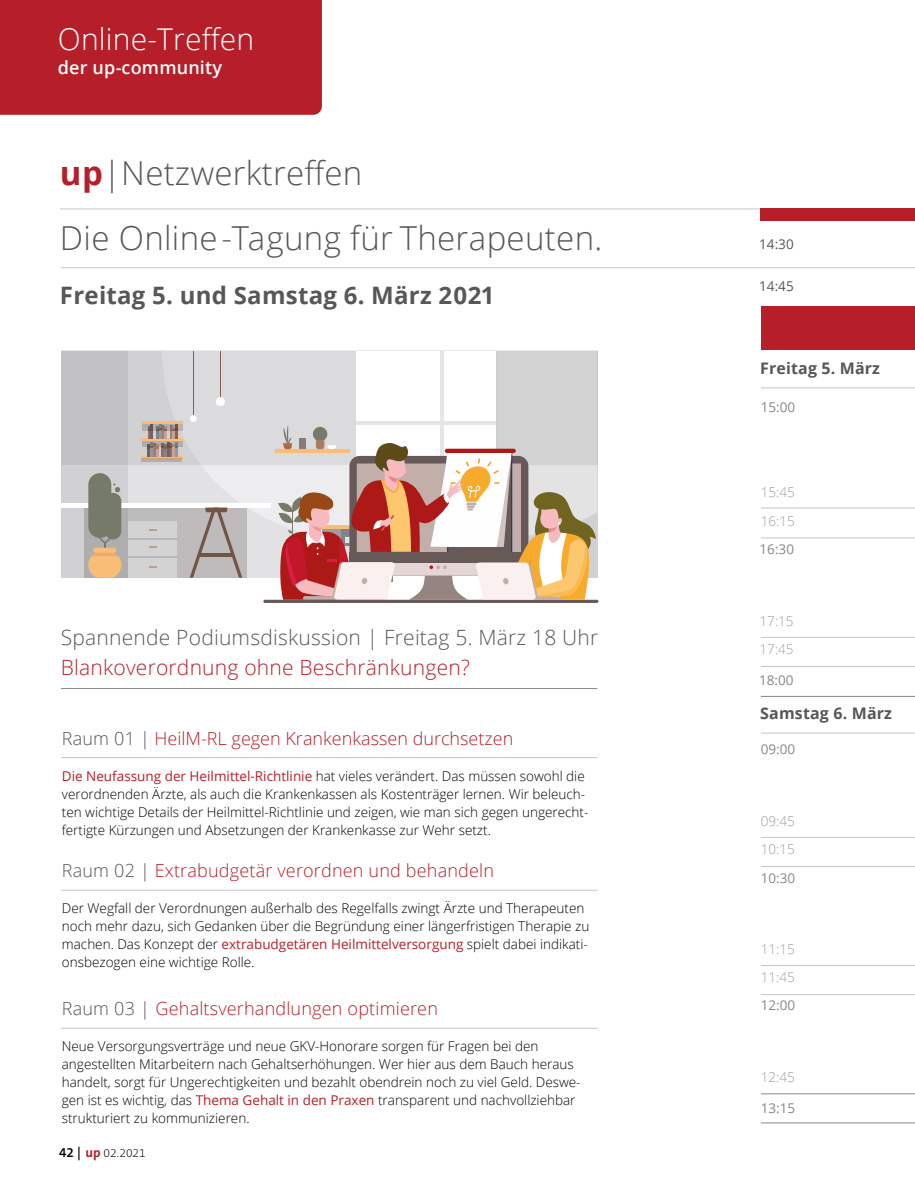
<style>
.page{position:relative;width:915px;height:1191px;background:#fff}
.page>*{position:absolute;margin:0;border:0;box-sizing:border-box;transform-origin:0 0}
.t1{font:300 33px/64.5px "Open Sans";letter-spacing:.01em;color:#575756}
.t2{font:300 30px "Open Sans";letter-spacing:.005em;color:#fff}
.t3{font:700 24px "Open Sans";letter-spacing:.01em;color:#575756}
.t4{font:300 21px "Open Sans";letter-spacing:.01em;color:#575756}
.t5{font:300 21px "Open Sans";letter-spacing:.01em;color:#b61f29}
.t6{font:300 18px "Open Sans";letter-spacing:.01em;color:#b61f29}
.t7{font:600 18px "Open Sans";letter-spacing:.01em;color:#fff}
.t8{font:700 15.9px "Open Sans";letter-spacing:.01em;color:#575756}
.t9{font:300 13.5px/18px "Open Sans";color:#000}
.t10{font:300 13.5px/28.5px "Open Sans";color:#9d9d9c}
.t11{font:13.5px "Open Sans";color:#878787}
.t12{font:13.5px "Open Sans";color:#575756}
.t13{font:200 12px "The Sans B W2";color:#000}
.s1{font-weight:700;color:#b61f29}
.s2{color:#575756}
.s3{font-weight:400;color:#b61f29}
.s4{font-family:"The Sans B W6";font-weight:600;font-size:13.5px}
.s5{font-family:"The Sans B W7";font-weight:700;font-size:13.5px;color:#b61f29}
</style>
<div class="page">
<div style="left:0;top:0;width:322px;height:115px;background:#b61f29"></div>
<svg style="left:61px;top:351px;width:536px;height:226px;background:#d4d4d6"></svg>
<div style="left:61px;top:351px;width:536px;height:114px;background:linear-gradient(to bottom,#c5c4c6,#c5c4c6)"></div>
<hr style="left:141px;top:422px;width:41px;height:2px;background:#fabd78">
<hr style="left:141px;top:439px;width:41px;height:2px;background:#fabd78">
<hr style="left:141px;top:456px;width:41px;height:2px;background:#fabd78">
<div style="left:141px;top:424px;width:41px;height:6px;background:#afadaf"></div>
<div style="left:141px;top:441px;width:41px;height:6px;background:#afadaf"></div>
<svg style="left:141px;top:458px;width:6px;height:4px"></svg>
<hr style="left:61px;top:503px;width:210px;height:4px;background:#fff">
<svg style="left:84px;top:508px;width:63px;height:69px;background:#c2c1c1"></svg>
<svg style="left:88px;top:535px;width:33px;height:42px"></svg>
<div style="left:93px;top:548px;width:23px;height:5px;background:#fabd78;border-radius:3px"></div>
<div style="left:88px;top:473px;width:23px;height:65px;background:#757b68;border-radius:11px"></div>
<div style="left:105px;top:493px;width:16px;height:46px;background:#757b68;border-radius:8px"></div>
<svg style="left:113px;top:483px;width:7px;height:9px"></svg>
<hr style="left:263px;top:600px;width:335px;height:3px;background:#665957;border-radius:2px">
<svg style="left:147px;top:351px;width:450px;height:249px"></svg>
<hr style="left:60px;top:208px;width:854px;height:1px;background:#c6c6c6">
<div style="left:761px;top:306px;width:153px;height:43px;background:#b61f29"></div>
<div style="left:760px;top:209px;width:154px;height:12px;background:#b61f29"></div>
<hr style="left:61px;top:267px;width:853px;height:1px;background:#c6c6c6">
<hr style="left:760px;top:537px;width:154px;height:1px;background:#c6c6c6">
<hr style="left:760px;top:507px;width:154px;height:1px;background:#c6c6c6">
<hr style="left:760px;top:696px;width:154px;height:1px;background:#878787">
<hr style="left:760px;top:666px;width:154px;height:1px;background:#c6c6c6">
<hr style="left:760px;top:387px;width:154px;height:1px;background:#c6c6c6">
<hr style="left:760px;top:637px;width:154px;height:1px;background:#c6c6c6">
<hr style="left:760px;top:866px;width:154px;height:1px;background:#c6c6c6">
<hr style="left:61px;top:688px;width:536px;height:1px;background:#878787">
<hr style="left:760px;top:837px;width:154px;height:1px;background:#c6c6c6">
<hr style="left:760px;top:994px;width:154px;height:1px;background:#c6c6c6">
<hr style="left:760px;top:965px;width:154px;height:1px;background:#c6c6c6">
<hr style="left:760px;top:1122px;width:154px;height:1px;background:#878787">
<hr style="left:760px;top:1093px;width:154px;height:1px;background:#878787">
<hr style="left:760px;top:732px;width:154px;height:1px;background:#c6c6c6">
<hr style="left:61px;top:757px;width:536px;height:1px;background:#c6c6c6">
<hr style="left:61px;top:889px;width:536px;height:1px;background:#c6c6c6">
<hr style="left:61px;top:1027px;width:536px;height:1px;background:#c6c6c6">
<h2 class="t2" style="left:58px;top:18px;width:198px">Online-Treffen</h2>
<h3 class="t7" style="left:58px;top:55px;width:166px">der up-community</h3>
<h1 class="t1" style="left:60px;top:140px;width:543px"><span class="s1">up</span>|Netzwerktreffen<br>Die Online-Tagung für Therapeuten.</h1>
<h3 class="t3" style="left:60px;top:278px;width:436px">Freitag 5. und Samstag 6. März 2021</h3>
<h3 class="t4" style="left:61px;top:623px;width:539px">Spannende Podiumsdiskussion | Freitag 5. März 18 Uhr</h3>
<h3 class="t5" style="left:61px;top:653px;width:410px">Blankoverordnung ohne Beschränkungen?</h3>
<h3 class="t6" style="left:62px;top:726px;width:453px"><span class="s2">Raum 01 |</span> HeilM-RL gegen Krankenkassen durchsetzen</h3>
<p class="t9" style="left:62px;top:766px;width:528px"><span class="s3">Die Neufassung der Heilmittel-Richtlinie</span> hat vieles verändert. Das müssen sowohl die verordnenden Ärzte, als auch die Krankenkassen als Kostenträger lernen. Wir beleuch&shy;ten wichtige Details der Heilmittel-Richtlinie und zeigen, wie man sich gegen ungerecht&shy;fertigte Kürzungen und Absetzungen der Krankenkasse zur Wehr setzt.</p>
<h3 class="t6" style="left:62px;top:858px;width:433px"><span class="s2">Raum 02 |</span> Extrabudgetär verordnen und behandeln</h3>
<p class="t9" style="left:62px;top:898px;width:529px">Der Wegfall der Verordnungen außerhalb des Regelfalls zwingt Ärzte und Therapeuten noch mehr dazu, sich Gedanken über die Begründung einer längerfristigen Therapie zu machen. Das Konzept der <span class="s3">extrabudgetären Heilmittelversorgung</span> spielt dabei indikati&shy;onsbezogen eine wichtige Rolle.</p>
<h3 class="t6" style="left:62px;top:996px;width:377px"><span class="s2">Raum 03 |</span> Gehaltsverhandlungen optimieren</h3>
<p class="t9" style="left:62px;top:1036px;width:520px">Neue Versorgungsverträge und neue GKV-Honorare sorgen für Fragen bei den angestellten Mitarbeitern nach Gehaltserhöhungen. Wer hier aus dem Bauch heraus handelt, sorgt für Ungerechtigkeiten und bezahlt obendrein noch zu viel Geld. Deswe&shy;gen ist es wichtig, das <span class="s3">Thema Gehalt in den Praxen</span> transparent und nachvollziehbar strukturiert zu kommunizieren.</p>
<p class="t13" style="left:59px;top:1145px;width:88px"><span class="s4">42 |</span> <span class="s5">up</span> 02.2021</p>
<p class="t12" style="left:759px;top:235px;width:36px">14:30</p>
<p class="t12" style="left:759px;top:277px;width:36px">14:45</p>
<p class="t8" style="left:759px;top:357px;width:121px">Freitag 5. März</p>
<p class="t11" style="left:760px;top:398px;width:36px">15:00</p>
<p class="t10" style="left:760px;top:478px;width:36px">15:45<br>16:15</p>
<p class="t11" style="left:759px;top:540px;width:36px">16:30</p>
<p class="t10" style="left:759px;top:606px;width:36px">17:15<br>17:45</p>
<p class="t11" style="left:758px;top:671px;width:36px">18:00</p>
<p class="t8" style="left:760px;top:702px;width:133px">Samstag 6. März</p>
<p class="t11" style="left:760px;top:740px;width:36px">09:00</p>
<p class="t10" style="left:760px;top:806px;width:36px">09:45<br>10:15</p>
<p class="t11" style="left:760px;top:868px;width:36px">10:30</p>
<p class="t10" style="left:760px;top:934px;width:36px">11:15<br>11:45</p>
<p class="t11" style="left:760px;top:996px;width:36px">12:00</p>
<p class="t10" style="left:760px;top:1062px;width:36px">12:45</p>
<p class="t11" style="left:760px;top:1099px;width:36px">13:15</p>
</div>
